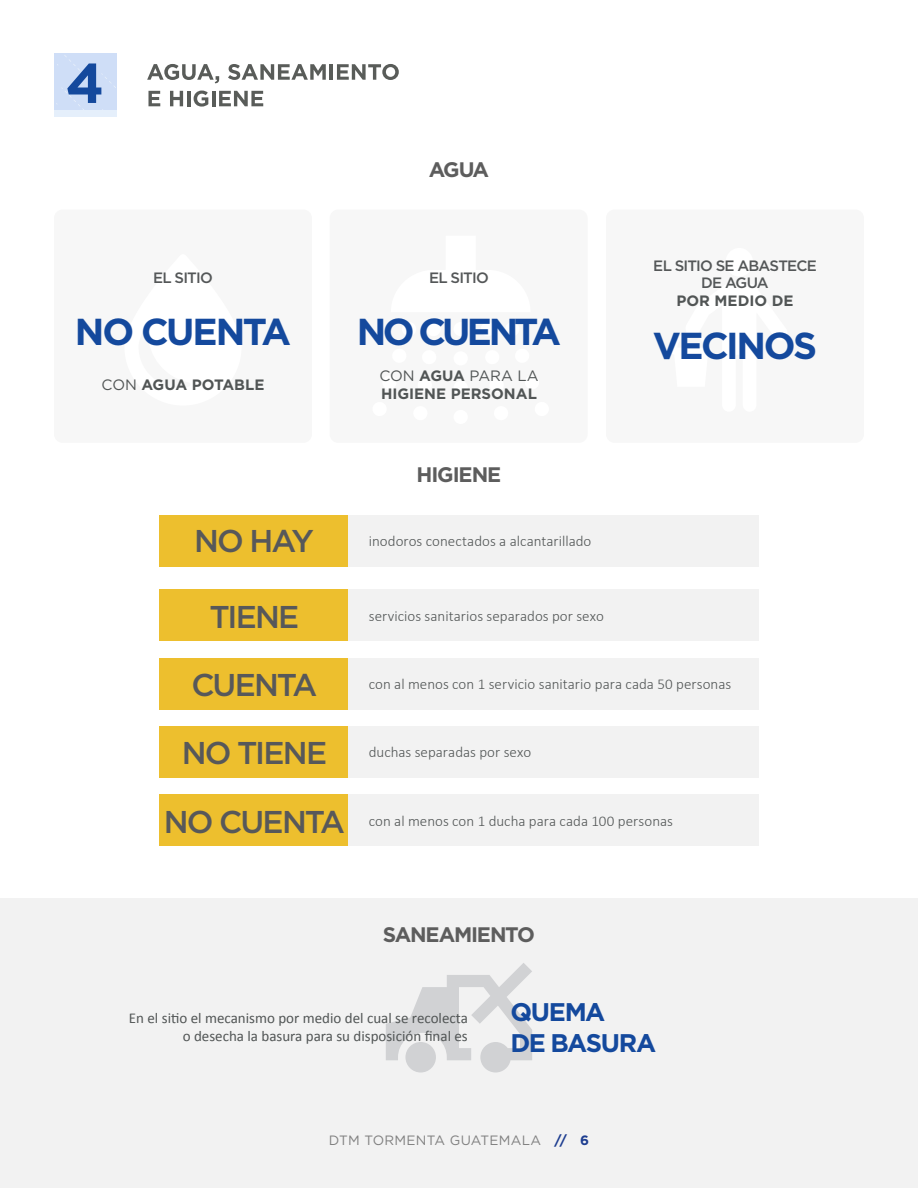
<style>
.page{position:relative;width:918px;height:1188px;background:#fff}
.page>*{position:absolute;margin:0;border:0;box-sizing:border-box;transform-origin:0 0}
.t1{font:700 37.5px "Gotham";letter-spacing:-.07em;color:#14499d}
.t2{font:700 37.5px "Gotham";letter-spacing:-.105em;color:#14499d}
.t3{font:500 31.5px "Gotham";letter-spacing:-.06em;color:#57585a}
.t4{font:700 25.5px/30.6px "Gotham";letter-spacing:-.055em;color:#14499d}
.t5{font:700 21px "Gotham";letter-spacing:-.055em;color:#5d5d5d}
.t6{font:300 15px "Calibri";letter-spacing:.005em;color:#515555}
.t7{font:15px/18px "Calibri";color:#515555;text-align:right}
.t8{font:700 15px/18px "Gotham";color:#515555}
.t9{font:500 15px/17.4px "Gotham";letter-spacing:-.05em;color:#545758;text-align:center}
.t10{font:13.5px "Gotham";letter-spacing:.02em;color:#808080}
.s1{font-weight:400}
.s2{font-weight:700;color:#1d3d90}
</style>
<div class="page">
<div style="left:54px;top:210px;width:258px;height:233px;background:#f7f7f7;border-radius:9px"></div>
<div style="left:330px;top:210px;width:258px;height:233px;background:#f7f7f7;border-radius:9px"></div>
<div style="left:606px;top:210px;width:258px;height:233px;background:#f7f7f7;border-radius:9px"></div>
<div style="left:0;top:898px;width:918px;height:290px;background:#f2f2f2"></div>
<div style="left:725px;top:248px;width:28px;height:29px;background:#fff;border-radius:50%"></div>
<div style="left:345px;top:515px;width:414px;height:51px;background:#f2f2f2"></div>
<div style="left:345px;top:590px;width:414px;height:51px;background:#f2f2f2"></div>
<div style="left:345px;top:726px;width:414px;height:51px;background:#f2f2f2"></div>
<div style="left:345px;top:658px;width:414px;height:51px;background:#f2f2f2"></div>
<div style="left:345px;top:794px;width:414px;height:52px;background:#f2f2f2"></div>
<div style="left:159px;top:515px;width:189px;height:51px;background:#edbf2e"></div>
<div style="left:159px;top:590px;width:189px;height:51px;background:#edbf2e"></div>
<div style="left:159px;top:726px;width:189px;height:51px;background:#edbf2e"></div>
<div style="left:159px;top:658px;width:189px;height:51px;background:#edbf2e"></div>
<div style="left:159px;top:794px;width:189px;height:52px;background:#edbf2e"></div>
<svg style="left:386px;top:963px;width:146px;height:110px"></svg>
<div style="left:54px;top:53px;width:62px;height:63px;background:#cfdef7"></div>
<div style="left:54px;top:110px;width:62px;height:6px;background:#e5effb"></div>
<svg style="left:56px;top:55px;width:60px;height:55px"></svg>
<svg style="left:147px;top:64px;width:72px;height:19px"></svg>
<svg style="left:228px;top:64px;width:98px;height:16px"></svg>
<hr style="left:330px;top:64px;width:3px;height:16px;background:#595c59">
<svg style="left:337px;top:64px;width:62px;height:16px"></svg>
<svg style="left:148px;top:91px;width:12px;height:15px"></svg>
<svg style="left:170px;top:91px;width:13px;height:15px"></svg>
<hr style="left:187px;top:91px;width:3px;height:15px;background:#595c59">
<svg style="left:194px;top:91px;width:14px;height:16px"></svg>
<hr style="left:212px;top:91px;width:3px;height:15px;background:#595c59">
<svg style="left:219px;top:91px;width:44px;height:15px"></svg>
<h3 class="t5" style="left:429px;top:156px;width:62px">AGUA</h3>
<p class="t9" style="left:153px;top:268px;width:61px">EL SITIO</p>
<p class="t9" style="left:429px;top:268px;width:61px">EL SITIO</p>
<p class="t9" style="left:653px;top:257px;width:165px">EL SITIO SE ABASTECE<br>DE AGUA</p>
<p class="t8" style="left:677px;top:292px;width:118px">POR MEDIO DE</p>
<h1 class="t1" style="left:75px;top:307px;width:217px">NO CUENTA</h1>
<h1 class="t2" style="left:357px;top:307px;width:205px">NO CUENTA</h1>
<h1 class="t1" style="left:653px;top:320px;width:166px">VECINOS</h1>
<p class="t8" style="left:102px;top:376px;width:164px"><span class="s1">CON</span> AGUA POTABLE</p>
<p class="t8" style="left:379px;top:367px;width:161px"><span class="s1">CON</span> AGUA <span class="s1">PARA LA<br></span>HIGIENE PERSONAL</p>
<h3 class="t5" style="left:417px;top:461px;width:86px">HIGIENE</h3>
<h2 class="t3" style="left:194px;top:520px;width:121px">NO HAY</h2>
<p class="t6" style="left:369px;top:535px;width:224px">inodoros conectados a alcantarillado</p>
<h2 class="t3" style="left:209px;top:596px;width:91px">TIENE</h2>
<p class="t6" style="left:369px;top:610px;width:237px">servicios sanitarios separados por sexo</p>
<h2 class="t3" style="left:191px;top:664px;width:127px">CUENTA</h2>
<p class="t6" style="left:369px;top:678px;width:364px">con al menos con 1 servicio sanitario para cada 50 personas</p>
<h2 class="t3" style="left:182px;top:733px;width:147px">NO TIENE</h2>
<p class="t6" style="left:369px;top:746px;width:164px">duchas separadas por sexo</p>
<h2 class="t3" style="left:164px;top:801px;width:183px">NO CUENTA</h2>
<p class="t6" style="left:369px;top:814px;width:306px">con al menos con 1 ducha para cada 100 personas</p>
<h3 class="t5" style="left:383px;top:921px;width:154px">SANEAMIENTO</h3>
<p class="t7" style="left:129px;top:1010px;width:341px">En el sitio el mecanismo por medio del cual se recolecta o desecha la basura para su disposición final es</p>
<h3 class="t4" style="left:510px;top:997px;width:147px">QUEMA<br>DE BASURA</h3>
<p class="t10" style="left:329px;top:1131px;width:262px">DTM TORMENTA GUATEMALA <span class="s2">// 6</span></p>
</div>
